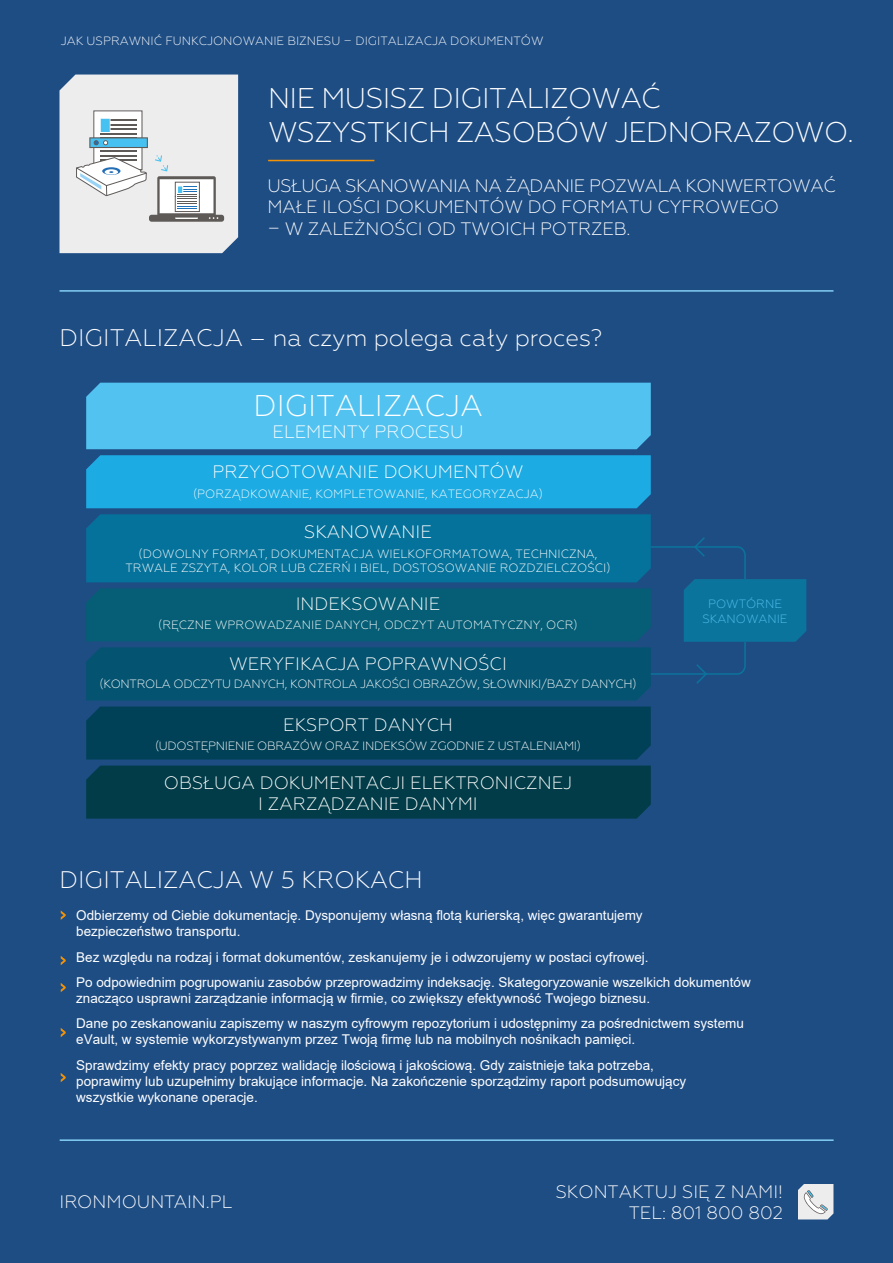
<style>
.page{position:relative;width:893px;height:1263px;background:#1e4d84}
.page>*{position:absolute;margin:0;border:0;box-sizing:border-box;transform-origin:0 0}
.t1{font:300 30px "Geometria";color:#fff}
.t2{font:300 28.5px/34.5px "Geometria";letter-spacing:-.02em;color:#fff}
.t3{font:300 24px "Geometria";color:#fff}
.t4{font:300 18px/21.6px "Geometria";color:#fff;text-align:right}
.t5{font:300 18px/21.6px "Geometria";letter-spacing:-.025em;color:#fff}
.t6{font:13.5px/25.2px "Arial";color:#fff}
.t7{font:300 12px/14.4px "Geometria";color:#fff;text-align:center}
.t8{font:300 12px "Geometria";letter-spacing:-.025em;color:#fff}
.t9{font:300 12px/14.4px "Geometria";color:#52c3f1;text-align:center}
</style>
<div class="page">
<hr style="left:60px;top:290px;width:773px;height:2px;background:#84d0f5">
<hr style="left:60px;top:1139px;width:774px;height:2px;background:#84d0f5">
<hr style="left:268px;top:160px;width:106px;height:1px;background:#f39205">
<svg style="left:61px;top:910px;width:5px;height:10px"></svg>
<svg style="left:61px;top:956px;width:5px;height:9px"></svg>
<svg style="left:61px;top:983px;width:5px;height:9px"></svg>
<svg style="left:61px;top:1028px;width:5px;height:9px"></svg>
<svg style="left:61px;top:1073px;width:5px;height:9px"></svg>
<div style="left:86px;top:383px;width:565px;height:66px;background:#52c3f1"></div>
<div style="left:86px;top:455px;width:565px;height:53px;background:#1cabe3"></div>
<div style="left:86px;top:706px;width:565px;height:53px;background:#004158"></div>
<div style="left:86px;top:765px;width:565px;height:54px;background:#013c48"></div>
<svg style="left:60px;top:75px;width:178px;height:178px;background:#dfe2e4"></svg>
<svg style="left:86px;top:514px;width:720px;height:186px;background:#0a5e84"></svg>
<svg style="left:798px;top:1184px;width:35px;height:35px"></svg>
<p class="t7" style="left:61px;top:33px;width:484px">JAK USPRAWNIĆ FUNKCJONOWANIE BIZNESU – DIGITALIZACJA DOKUMENTÓW</p>
<h2 class="t2" style="left:268px;top:80px;width:587px">NIE MUSISZ DIGITALIZOWAĆ<br>WSZYSTKICH ZASOBÓW JEDNORAZOWO.</h2>
<h3 class="t5" style="left:267px;top:174px;width:570px">USŁUGA SKANOWANIA NA ŻĄDANIE POZWALA KONWERTOWAĆ<br>MAŁE ILOŚCI DOKUMENTÓW DO FORMATU CYFROWEGO</h3>
<h3 class="t4" style="left:267px;top:218px;width:365px">– W ZALEŻNOŚCI OD TWOICH POTRZEB.</h3>
<h3 class="t3" style="left:60px;top:324px;width:544px">DIGITALIZACJA – na czym polega cały proces?</h3>
<h1 class="t1" style="left:253px;top:388px;width:231px">DIGITALIZACJA</h1>
<h3 class="t4" style="left:273px;top:421px;width:192px">ELEMENTY PROCESU</h3>
<h3 class="t4" style="left:212px;top:461px;width:313px">PRZYGOTOWANIE DOKUMENTÓW</h3>
<p class="t7" style="left:193px;top:486px;width:351px">(PORZĄDKOWANIE, KOMPLETOWANIE, KATEGORYZACJA)</p>
<h3 class="t4" style="left:304px;top:521px;width:129px">SKANOWANIE</h3>
<p class="t7" style="left:125px;top:546px;width:487px">(DOWOLNY FORMAT, DOKUMENTACJA WIELKOFORMATOWA, TECHNICZNA,<br>TRWALE ZSZYTA, KOLOR LUB CZERŃ I BIEL, DOSTOSOWANIE ROZDZIELCZOŚCI)</p>
<h3 class="t4" style="left:296px;top:593px;width:146px">INDEKSOWANIE</h3>
<p class="t7" style="left:158px;top:617px;width:421px">(RĘCZNE WPROWADZANIE DANYCH, ODCZYT AUTOMATYCZNY, OCR)</p>
<h3 class="t4" style="left:229px;top:653px;width:279px">WERYFIKACJA POPRAWNOŚCI</h3>
<p class="t8" style="left:100px;top:677px;width:539px">(KONTROLA ODCZYTU DANYCH, KONTROLA JAKOŚCI OBRAZÓW, SŁOWNIKI/BAZY DANYCH)</p>
<h3 class="t4" style="left:283px;top:714px;width:171px">EKSPORT DANYCH</h3>
<p class="t8" style="left:155px;top:738px;width:427px">(UDOSTĘPNIENIE OBRAZÓW ORAZ INDEKSÓW ZGODNIE Z USTALENIAMI)</p>
<h3 class="t4" style="left:164px;top:771px;width:410px;text-align:center">OBSŁUGA DOKUMENTACJI ELEKTRONICZNEJ<br>I ZARZĄDZANIE DANYMI</h3>
<p class="t9" style="left:702px;top:597px;width:87px">POWTÓRNE<br>SKANOWANIE</p>
<h3 class="t3" style="left:60px;top:866px;width:365px">DIGITALIZACJA W 5 KROKACH</h3>
<p class="t6" style="left:76px;top:907px;width:568px;line-height:16.2px">Odbierzemy od Ciebie dokumentację. Dysponujemy własną flotą kurierską, więc gwarantujemy bezpieczeństwo transportu.</p>
<p class="t6" style="left:76px;top:944px;width:676px">Bez względu na rodzaj i format dokumentów, zeskanujemy je i odwzorujemy w postaci cyfrowej.<br>Po odpowiednim pogrupowaniu zasobów przeprowadzimy indeksację. Skategoryzowanie wszelkich dokumentów</p>
<p class="t6" style="left:76px;top:986px;width:669px">znacząco usprawni zarządzanie informacją w firmie, co zwiększy efektywność Twojego biznesu.<br>Dane po zeskanowaniu zapiszemy w naszym cyfrowym repozytorium i udostępnimy za pośrednictwem systemu</p>
<p class="t6" style="left:76px;top:1027px;width:579px">eVault, w systemie wykorzystywanym przez Twoją firmę lub na mobilnych nośnikach pamięci.<br>Sprawdzimy efekty pracy poprzez walidację ilościową i jakościową. Gdy zaistnieje taka potrzeba,</p>
<p class="t6" style="left:76px;top:1073px;width:611px;line-height:16.2px">poprawimy lub uzupełnimy brakujące informacje. Na zakończenie sporządzimy raport podsumowujący wszystkie wykonane operacje.</p>
<h3 class="t4" style="left:60px;top:1191px;width:174px">IRONMOUNTAIN.PL</h3>
<h3 class="t4" style="left:556px;top:1180px;width:229px">SKONTAKTUJ SIĘ Z NAMI!<br>TEL: 801 800 802</h3>
</div>
